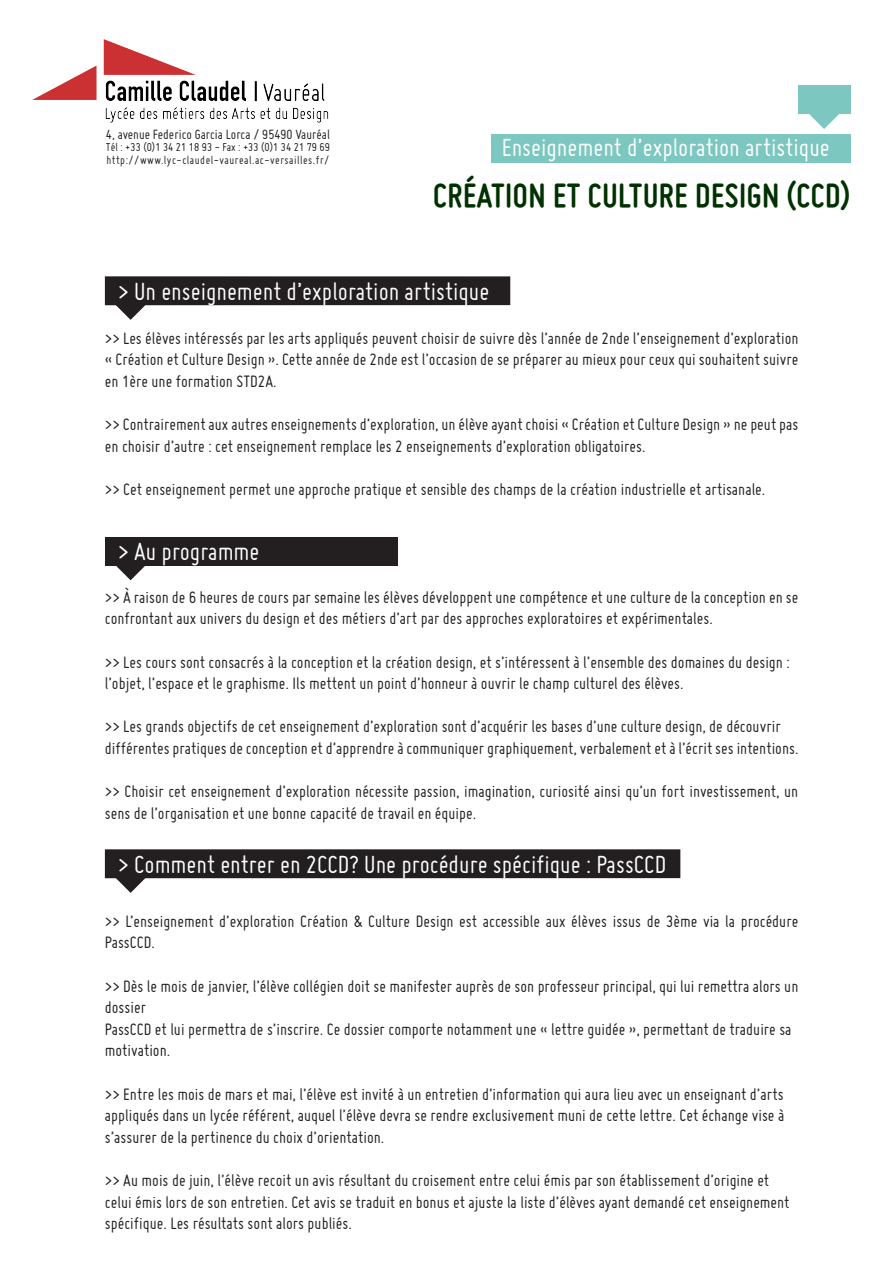
<style>
.page{position:relative;width:893px;height:1263px;background:#fff}
.page>*{position:absolute;margin:0;border:0;box-sizing:border-box;transform-origin:0 0}
.t1{font:700 36px "Miso";letter-spacing:.015em;color:#003100}
.t2{font:27px "Miso";color:#fff}
.t3{font:18px/21.6px "Miso";color:#231f20}
.t4{font:14.55px "Miso";color:#231f20}
.t5{font:12.6px/12.6px "Miso";letter-spacing:.04em;color:#231f20}
</style>
<div class="page">
<img style="left:32px;top:39px;width:297px;height:84px">
<div style="left:491px;top:134px;width:359px;height:29px;background:#7cc7c0"></div>
<div style="left:798px;top:85px;width:52px;height:29px;background:#7cc7c0"></div>
<svg style="left:809px;top:114px;width:30px;height:15px"></svg>
<div style="left:105px;top:537px;width:293px;height:29px;background:#231f20"></div>
<svg style="left:116px;top:566px;width:29px;height:14px"></svg>
<div style="left:105px;top:849px;width:575px;height:29px;background:#231f20"></div>
<svg style="left:116px;top:878px;width:29px;height:15px"></svg>
<div style="left:105px;top:276px;width:405px;height:29px;background:#231f20"></div>
<svg style="left:116px;top:305px;width:29px;height:15px"></svg>
<p class="t4" style="left:106px;top:126px;width:226px">4, avenue Federico Garcia Lorca / 95490 Vauréal</p>
<p class="t5" style="left:106px;top:141px;width:226px">Tél : +33 (0)1 34 21 18 93 - Fax : +33 (0)1 34 21 79 69 http://www.lyc-claudel-vaureal.ac-versailles.fr/</p>
<h2 class="t2" style="left:747px;top:134px;width:94px">obl gatoire</h2>
<h1 class="t1" style="left:433px;top:176px;width:419px">CRÉATION ET CULTURE DESIGN (CCD)</h1>
<h2 class="t2" style="left:502px;top:133px;width:330px">Enseignement d’exploration artistique</h2>
<h2 class="t2" style="left:118px;top:276px;width:373px">&gt; Un enseignement d’exploration artistique</h2>
<p class="t3" style="left:105px;top:327px;width:695px;text-align:justify">&gt;&gt; Les élèves intéressés par les arts appliqués peuvent choisir de suivre dès l’année de 2nde l’enseignement d’exploration « Création et Culture Design ». Cette année de 2nde est l’occasion de se préparer au mieux pour ceux qui souhaitent suivre en 1ère une formation STD2A.</p>
<p class="t3" style="left:105px;top:413px;width:695px">&gt;&gt; Contrairement aux autres enseignements d’exploration, un élève ayant choisi « Création et Culture Design » ne peut pas en choisir d’autre : cet enseignement remplace les 2 enseignements d’exploration obligatoires.</p>
<p class="t3" style="left:105px;top:478px;width:662px">&gt;&gt; Cet enseignement permet une approche pratique et sensible des champs de la création industrielle et artisanale.</p>
<h2 class="t2" style="left:118px;top:536px;width:143px">&gt; Au programme</h2>
<p class="t3" style="left:105px;top:586px;width:695px">&gt;&gt; À raison de 6 heures de cours par semaine les élèves développent une compétence et une culture de la conception en se confrontant aux univers du design et des métiers d’art par des approches exploratoires et expérimentales.</p>
<p class="t3" style="left:105px;top:651px;width:686px">&gt;&gt; Les cours sont consacrés à la conception et la création design, et s’intéressent à l’ensemble des domaines du design : l’objet, l’espace et le graphisme. Ils mettent un point d’honneur à ouvrir le champ culturel des élèves.</p>
<p class="t3" style="left:105px;top:715px;width:695px">&gt;&gt; Les grands objectifs de cet enseignement d’exploration sont d’acquérir les bases d’une culture design, de découvrir différentes pratiques de conception et d’apprendre à communiquer graphiquement, verbalement et à l’écrit ses intentions.</p>
<p class="t3" style="left:105px;top:780px;width:695px">&gt;&gt; Choisir cet enseignement d’exploration nécessite passion, imagination, curiosité ainsi qu’un fort investissement, un sens de l’organisation et une bonne capacité de travail en équipe.</p>
<h2 class="t2" style="left:118px;top:849px;width:550px">&gt; Comment entrer en 2CCD? Une procédure spécifique : PassCCD</h2>
<p class="t3" style="left:105px;top:910px;width:695px">&gt;&gt; L’enseignement d’exploration Création &amp; Culture Design est accessible aux élèves issus de 3ème via la procédure<br>PassCCD.</p>
<p class="t3" style="left:105px;top:975px;width:695px">&gt;&gt; Dès le mois de janvier, l’élève collégien doit se manifester auprès de son professeur principal, qui lui remettra alors un dossier<br>PassCCD et lui permettra de s’inscrire. Ce dossier comporte notamment une « lettre guidée », permettant de traduire sa motivation.</p>
<p class="t3" style="left:105px;top:1083px;width:681px;text-align:justify">&gt;&gt; Entre les mois de mars et mai, l’élève est invité à un entretien d’information qui aura lieu avec un enseignant d’arts appliqués dans un lycée référent, auquel l’élève devra se rendre exclusivement muni de cette lettre. Cet échange vise à s’assurer de la pertinence du choix d’orientation.</p>
<p class="t3" style="left:105px;top:1169px;width:686px">&gt;&gt; Au mois de juin, l’élève recoit un avis résultant du croisement entre celui émis par son établissement d’origine et celui émis lors de son entretien. Cet avis se traduit en bonus et ajuste la liste d’élèves ayant demandé cet enseignement spécifique. Les résultats sont alors publiés.</p>
</div>
